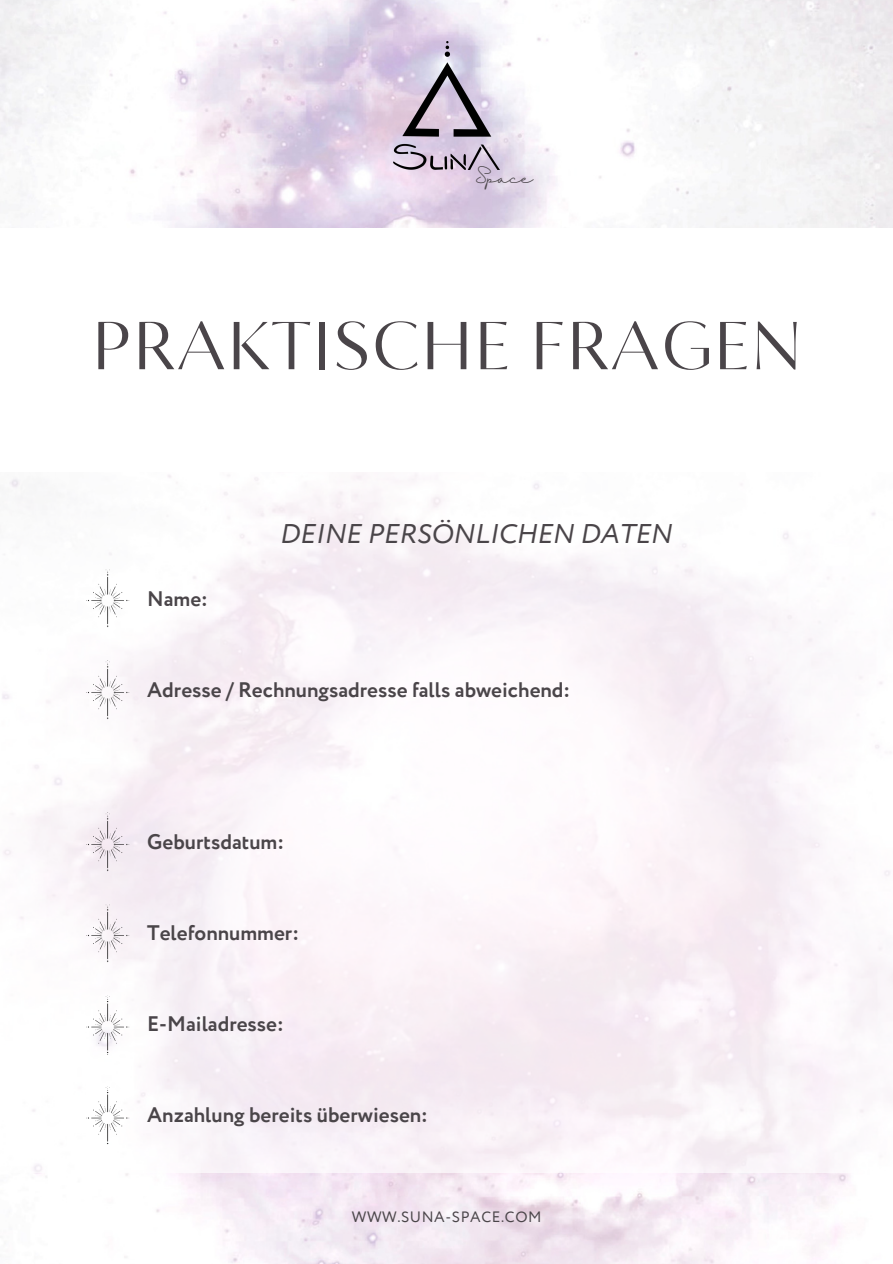
<style>
.page{position:relative;width:893px;height:1264px;background:#fff}
.page>*{position:absolute;margin:0;border:0;box-sizing:border-box;transform-origin:0 0}
.t1{font:67.5px "Circe Contrast";letter-spacing:.04em;color:#4a4549}
.t2{font:italic 27px "Circe";color:#4a4549}
.t3{font:700 21px "Circe";color:#4a4549}
.t4{font:15px "Circe";letter-spacing:.04em;color:#4a4549}
.t5{font:14.25px "Halimun";color:#4a4549}
</style>
<div class="page">
<img style="left:0;top:0;width:892px;height:1263px">
<div style="left:0;top:471px;width:892px;height:701px;background:#fbf6fa"></div>
<div style="left:0;top:228px;width:892px;height:243px;background:#fff"></div>
<img style="left:393px;top:42px;width:106px;height:128px">
<img style="left:75px;top:812px;width:72px;height:59px">
<img style="left:86px;top:660px;width:44px;height:59px">
<img style="left:86px;top:569px;width:44px;height:58px">
<img style="left:86px;top:904px;width:59px;height:58px">
<img style="left:86px;top:995px;width:43px;height:59px">
<img style="left:86px;top:1086px;width:43px;height:58px">
<p class="t5" style="left:475px;top:170px;width:59px">Space</p>
<p class="t1" style="left:93px;top:307px;width:709px">PRAKTISCHE FRAGEN</p>
<h1 class="t3" style="left:147px;top:584px;width:62px">Name:</h1>
<p class="t2" style="left:279px;top:515px;width:393px">DEINE PERSÖNLICHEN DATEN</p>
<p class="t3" style="left:147px;top:675px;width:424px">Adresse / Rechnungsadresse falls abweichend:</p>
<p class="t3" style="left:147px;top:827px;width:138px">Geburtsdatum:</p>
<p class="t3" style="left:147px;top:918px;width:153px">Telefonnummer:</p>
<p class="t3" style="left:147px;top:1009px;width:138px">E-Mailadresse:</p>
<p class="t3" style="left:147px;top:1100px;width:282px">Anzahlung bereits überwiesen:</p>
<h2 class="t4" style="left:352px;top:1206px;width:191px">WWW.SUNA-SPACE.COM</h2>
</div>
